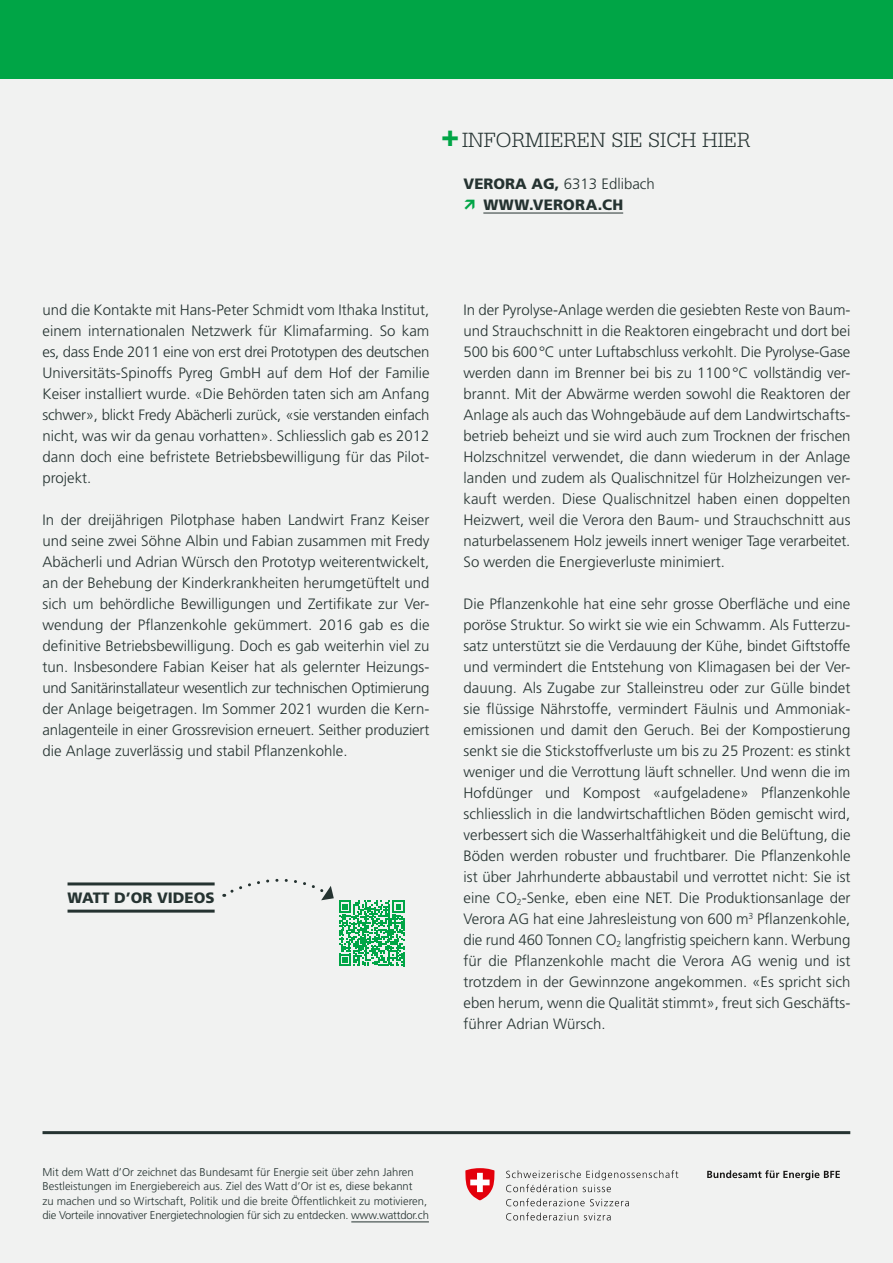
<style>
.page{position:relative;width:893px;height:1263px;background:#f1f2f1}
.page>*{position:absolute;margin:0;border:0;box-sizing:border-box;transform-origin:0 0}
.t1{font:300 21.75px "Serifa Std";color:#253331}
.t2{font:300 15px/21px "Frutiger LT Std";color:#253331;text-align:justify}
.t3{font:900 15px/21px "Frutiger LT Std";letter-spacing:.02em;color:#253331}
.t4{font:900 15px "Frutiger LT Std";color:#253331}
.t5{font:300 11.25px/14.2px "Frutiger LT Std";color:#253331}
.s1{font-family:"Frutiger LT Std";font-weight:900;font-size:30.3px;color:#00a546}
.s2{font-weight:300}
</style>
<div class="page">
<div style="left:0;top:0;width:893px;height:78px;background:#00a546"></div>
<hr style="left:43px;top:1131px;width:807px;height:3px;background:#253331">
<svg style="left:707px;top:1170px;width:133px;height:10px"></svg>
<svg style="left:506px;top:1170px;width:172px;height:22px"></svg>
<svg style="left:506px;top:1198px;width:123px;height:8px"></svg>
<svg style="left:506px;top:1212px;width:72px;height:8px"></svg>
<svg style="left:584px;top:1213px;width:27px;height:7px"></svg>
<svg style="left:465px;top:1168px;width:30px;height:32px"></svg>
<hr style="left:68px;top:882px;width:147px;height:3px;background:#253331">
<hr style="left:68px;top:910px;width:147px;height:3px;background:#253331">
<hr style="left:351px;top:1221px;width:78px;height:1px;background:#253331">
<hr style="left:483px;top:213px;width:140px;height:1px;background:#253331">
<svg style="left:224px;top:878px;width:180px;height:88px"></svg>
<h1 class="t1" style="left:441px;top:128px;width:311px"><span class="s1">+</span> INFORMIEREN SIE SICH HIER</h1>
<p class="t3" style="left:483px;top:173px;width:173px;text-indent:-20px">VERORA AG, <span class="s2">6313 Edlibach<br></span>WWW.VERORA.CH</p>
<p class="t2" style="left:43px;top:300px;width:388px">und die Kontakte mit Hans-Peter Schmidt vom Ithaka Institut, einem internationalen Netzwerk für Klimafarming. So kam es, dass Ende 2011 eine von erst drei Prototypen des deutschen Universitäts-Spinoffs Pyreg GmbH auf dem Hof der Familie Keiser installiert wurde. «Die Behörden taten sich am Anfang schwer», blickt Fredy Abächerli zurück, «sie verstanden einfach nicht, was wir da genau vorhatten». Schliesslich gab es 2012 dann doch eine befristete Betriebsbewilligung für das Pilot&shy;projekt.</p>
<p class="t2" style="left:43px;top:510px;width:388px">In der dreijährigen Pilotphase haben Landwirt Franz Keiser und seine zwei Söhne Albin und Fabian zusammen mit Fredy Abächerli und Adrian Würsch den Prototyp weiterentwickelt, an der Behebung der Kinderkrankheiten herumgetüftelt und sich um behördliche Bewilligungen und Zertifikate zur Ver&shy;wendung der Pflanzenkohle gekümmert. 2016 gab es die definitive Betriebsbewilligung. Doch es gab weiterhin viel zu tun. Insbesondere Fabian Keiser hat als gelernter Heizungs&shy;und Sanitärinstallateur wesentlich zur technischen Optimierung der Anlage beigetragen. Im Sommer 2021 wurden die Kern&shy;anlagenteile in einer Grossrevision erneuert. Seither produziert die Anlage zuverlässig und stabil Pflanzenkohle.</p>
<p class="t4" style="left:68px;top:889px;width:149px">WATT D’OR VIDEOS</p>
<p class="t2" style="left:463px;top:300px;width:388px">In der Pyrolyse-Anlage werden die gesiebten Reste von Baum&shy;und Strauchschnitt in die Reaktoren eingebracht und dort bei 500 bis 600°C unter Luftabschluss verkohlt. Die Pyrolyse-Gase werden dann im Brenner bei bis zu 1100°C vollständig ver&shy;brannt. Mit der Abwärme werden sowohl die Reaktoren der Anlage als auch das Wohngebäude auf dem Landwirtschafts&shy;betrieb beheizt und sie wird auch zum Trocknen der frischen Holzschnitzel verwendet, die dann wiederum in der Anlage landen und zudem als Qualischnitzel für Holzheizungen ver&shy;kauft werden. Diese Qualischnitzel haben einen doppelten Heizwert, weil die Verora den Baum- und Strauchschnitt aus naturbelassenem Holz jeweils innert weniger Tage verarbeitet.<br>So werden die Energieverluste minimiert.</p>
<p class="t2" style="left:463px;top:594px;width:388px">Die Pflanzenkohle hat eine sehr grosse Oberfläche und eine poröse Struktur. So wirkt sie wie ein Schwamm. Als Futterzu&shy;satz unterstützt sie die Verdauung der Kühe, bindet Giftstoffe und vermindert die Entstehung von Klimagasen bei der Ver&shy;dauung. Als Zugabe zur Stalleinstreu oder zur Gülle bindet sie flüssige Nährstoffe, vermindert Fäulnis und Ammoniak&shy;emissionen und damit den Geruch. Bei der Kompostierung senkt sie die Stickstoffverluste um bis zu 25 Prozent: es stinkt weniger und die Verrottung läuft schneller. Und wenn die im Hofdünger und Kompost «aufgeladene» Pflanzenkohle schliesslich in die landwirtschaftlichen Böden gemischt wird, verbessert sich die Wasserhaltfähigkeit und die Belüftung, die Böden werden robuster und fruchtbarer. Die Pflanzenkohle ist über Jahrhunderte abbaustabil und verrottet nicht: Sie ist eine CO<sub>2</sub>-Senke, eben eine NET. Die Produktionsanlage der Verora AG hat eine Jahresleistung von 600 m<sup>3</sup> Pflanzenkohle, die rund 460 Tonnen CO<sub>2</sub> langfristig speichern kann. Werbung für die Pflanzenkohle macht die Verora AG wenig und ist trotzdem in der Gewinnzone angekommen. «Es spricht sich eben herum, wenn die Qualität stimmt», freut sich Geschäfts&shy;führer Adrian Würsch.</p>
<p class="t5" style="left:43px;top:1165px;width:388px">Mit dem Watt d’Or zeichnet das Bundesamt für Energie seit über zehn Jahren Bestleistungen im Energiebereich aus. Ziel des Watt d’Or ist es, diese bekannt<br>zu machen und so Wirtschaft, Politik und die breite Öffentlichkeit zu motivieren, die Vorteile innovativer Energietechnologien für sich zu entdecken. www.wattdor.ch</p>
</div>
